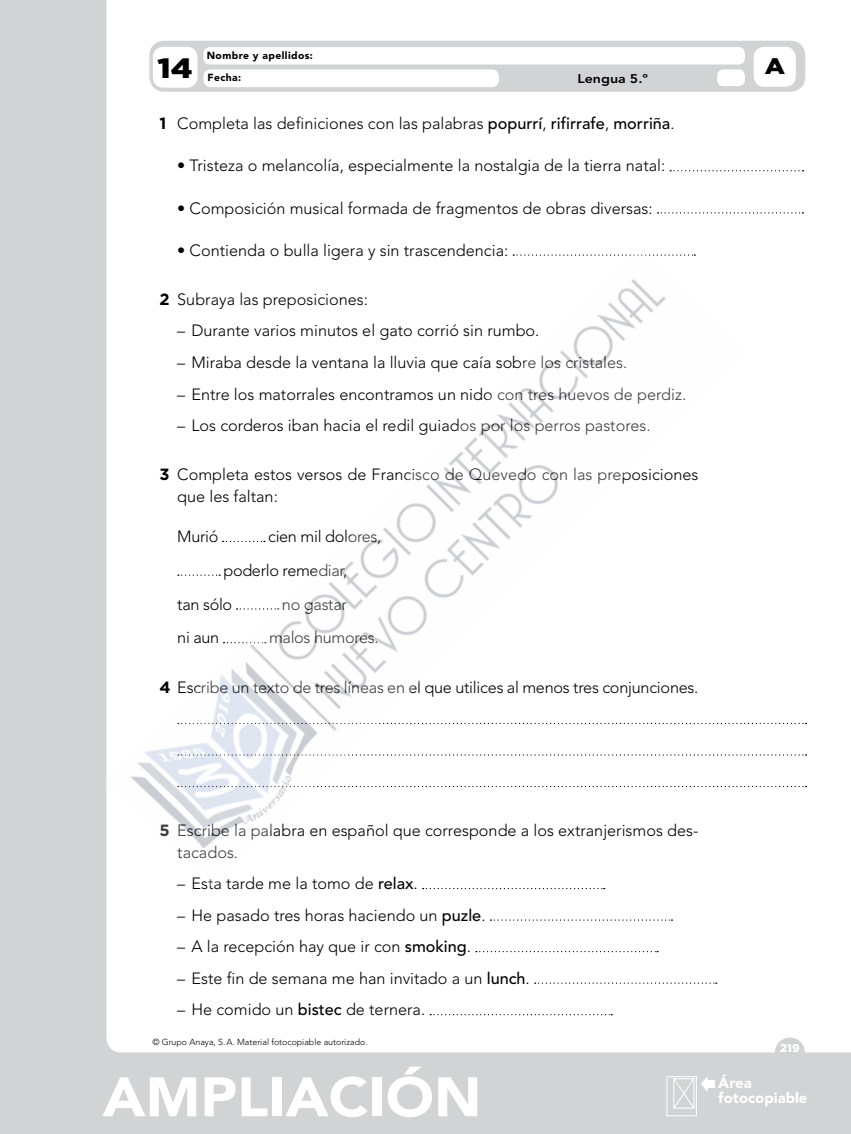
<style>
.page{position:relative;width:851px;height:1134px;background:#fff}
.page>*{position:absolute;margin:0;border:0;box-sizing:border-box;transform-origin:0 0}
.t1{font:900 55px "Avenir LT Std";color:#fff;scale:1.06 1}
.t2{font:900 27.88px "Gotham";color:#000;scale:1.13 1}
.t3{font:900 22.5px "Gotham";color:#000;scale:1.13 1}
.nucleoTexto{font:300 16.25px/21.2px "Avenir LT Std";color:#000}
.nuclRaya{font:300 16.25px "Avenir LT Std";letter-spacing:-.02em;color:#000}
.t4{font:900 14.88px/14.9px "Avenir LT Std";color:#fff}
.t5{font:800 12.5px "Avenir LT Std";color:#000;scale:1.13 1}
.t6{font:900 11.25px "Gotham";color:#fff}
.t7{font:900 10.25px "Avenir LT Std";letter-spacing:.04em;color:#000}
.t8{font:300 8.75px "Avenir LT Std";color:#000}
.s1{font-family:"Gotham";font-weight:700}
.s2{font-weight:500}
</style>
<div class="page">
<div style="left:0;top:0;width:850px;height:1134px;background:#d1d3d4"></div>
<div style="left:106px;top:0;width:744px;height:1052px;background:#fff"></div>
<div style="left:774px;top:1037px;width:30px;height:30px;background:#d1d3d4;border-radius:50%"></div>
<div style="left:666px;top:1076px;width:30px;height:40px;border:1px solid #fff"></div>
<svg style="left:672px;top:1076px;width:35px;height:33px"></svg>
<div style="left:706px;top:1081px;width:8px;height:7px;background:#fff"></div>
<div style="left:149px;top:41px;width:656px;height:51px;background:#d1d3d4;border-radius:15px"></div>
<div style="left:153px;top:47px;width:44px;height:41px;background:#fff;border-radius:11px"></div>
<div style="left:717px;top:69px;width:27px;height:17px;background:#fff;border-radius:6px"></div>
<div style="left:753px;top:47px;width:42px;height:40px;background:#fff;border-radius:11px"></div>
<div style="left:203px;top:69px;width:296px;height:18px;background:#fff;border-radius:7px"></div>
<div style="left:203px;top:47px;width:541px;height:17px;background:#fff;border-radius:6px"></div>
<svg style="left:670px;top:170px;width:133px;height:1px"></svg>
<svg style="left:657px;top:212px;width:146px;height:2px"></svg>
<svg style="left:744px;top:723px;width:62px;height:1px"></svg>
<svg style="left:744px;top:754px;width:62px;height:2px"></svg>
<svg style="left:744px;top:786px;width:62px;height:1px"></svg>
<svg style="left:422px;top:888px;width:182px;height:1px"></svg>
<svg style="left:490px;top:919px;width:182px;height:2px"></svg>
<svg style="left:476px;top:951px;width:182px;height:1px"></svg>
<svg style="left:534px;top:982px;width:182px;height:2px"></svg>
<svg style="left:430px;top:1014px;width:182px;height:1px"></svg>
<div style="left:106px;top:248px;width:638px;height:638px;background:#fff"></div>
<p class="t7" style="left:207px;top:49px;width:108px">Nombre y apellidos:</p>
<p class="t2" style="left:158px;top:49px;width:33px">14</p>
<p class="nucleoTexto" style="left:159px;top:113px;width:516px"><span class="s1">1</span> Completa las definiciones con las palabras <span class="s2">popurrí</span>, <span class="s2">rifirrafe</span>, <span class="s2">morriña</span>.</p>
<p class="nucleoTexto" style="left:177px;top:155px;width:489px">• Tristeza o melancolía, especialmente la nostalgia de la tierra natal:</p>
<p class="nucleoTexto" style="left:177px;top:197px;width:477px">• Composición musical formada de fragmentos de obras diversas:</p>
<p class="nucleoTexto" style="left:177px;top:240px;width:332px">• Contienda o bulla ligera y sin trascendencia:</p>
<p class="nucleoTexto" style="left:159px;top:289px;width:210px"><span class="s1">2</span> Subraya las preposiciones:</p>
<p class="nucleoTexto" style="left:177px;top:320px;width:363px">– Durante varios minutos el gato corrió sin rumbo.</p>
<p class="nucleoTexto" style="left:177px;top:352px;width:451px">– Miraba desde la ventana la lluvia que caía sobre los cristales.</p>
<p class="nucleoTexto" style="left:177px;top:383px;width:510px">– Entre los matorrales encontramos un nido con tres huevos de perdiz.</p>
<p class="nucleoTexto" style="left:177px;top:415px;width:475px">– Los corderos iban hacia el redil guiados por los perros pastores.</p>
<p class="nucleoTexto" style="left:177px;top:464px;width:522px;text-indent:-18px"><span class="s1">3</span> Completa estos versos de Francisco de Quevedo con las preposiciones que les faltan:</p>
<p class="nuclRaya" style="left:177px;top:527px;width:43px">Murió</p>
<p class="nuclRaya" style="left:268px;top:527px;width:115px">cien mil dolores,</p>
<p class="nuclRaya" style="left:223px;top:561px;width:125px">poderlo remediar,</p>
<p class="nuclRaya" style="left:177px;top:594px;width:56px">tan sólo</p>
<p class="nuclRaya" style="left:282px;top:594px;width:66px">no gastar</p>
<p class="nuclRaya" style="left:177px;top:628px;width:44px">ni aun</p>
<p class="nuclRaya" style="left:269px;top:628px;width:111px">malos humores.</p>
<p class="nucleoTexto" style="left:159px;top:676px;width:540px"><span class="s1">4</span> Escribe un texto de tres líneas en el que utilices al menos tres conjunciones.</p>
<p class="t7" style="left:207px;top:71px;width:35px">Fecha:</p>
<p class="t5" style="left:577px;top:72px;width:64px">Lengua 5.º</p>
<h3 class="t3" style="left:764px;top:51px;width:19px">A</h3>
<p class="nucleoTexto" style="left:177px;top:820px;width:522px;text-indent:-18px"><span class="s1">5</span> Escribe la palabra en español que corresponde a los extranjerismos des&shy;tacados.</p>
<p class="nucleoTexto" style="left:177px;top:873px;width:242px">– Esta tarde me la tomo de <span class="s2">relax</span>.</p>
<p class="nucleoTexto" style="left:177px;top:904px;width:310px">– He pasado tres horas haciendo un <span class="s2">puzle</span>.</p>
<p class="nucleoTexto" style="left:177px;top:936px;width:295px">– A la recepción hay que ir con <span class="s2">smoking</span>.</p>
<p class="nucleoTexto" style="left:177px;top:967px;width:354px">– Este fin de semana me han invitado a un <span class="s2">lunch</span>.</p>
<p class="nucleoTexto" style="left:177px;top:999px;width:249px">– He comido un <span class="s2">bistec</span> de ternera.</p>
<p class="t8" style="left:152px;top:1037px;width:217px">© Grupo Anaya, S.A. Material fotocopiable autorizado.</p>
<h1 class="t1" style="left:102px;top:1064px;width:359px">AMPLIACIÓN</h1>
<p class="t6" style="left:780px;top:1040px;width:21px">219</p>
<p class="t4" style="left:718px;top:1075px;width:91px">Área fotocopiable</p>
</div>
